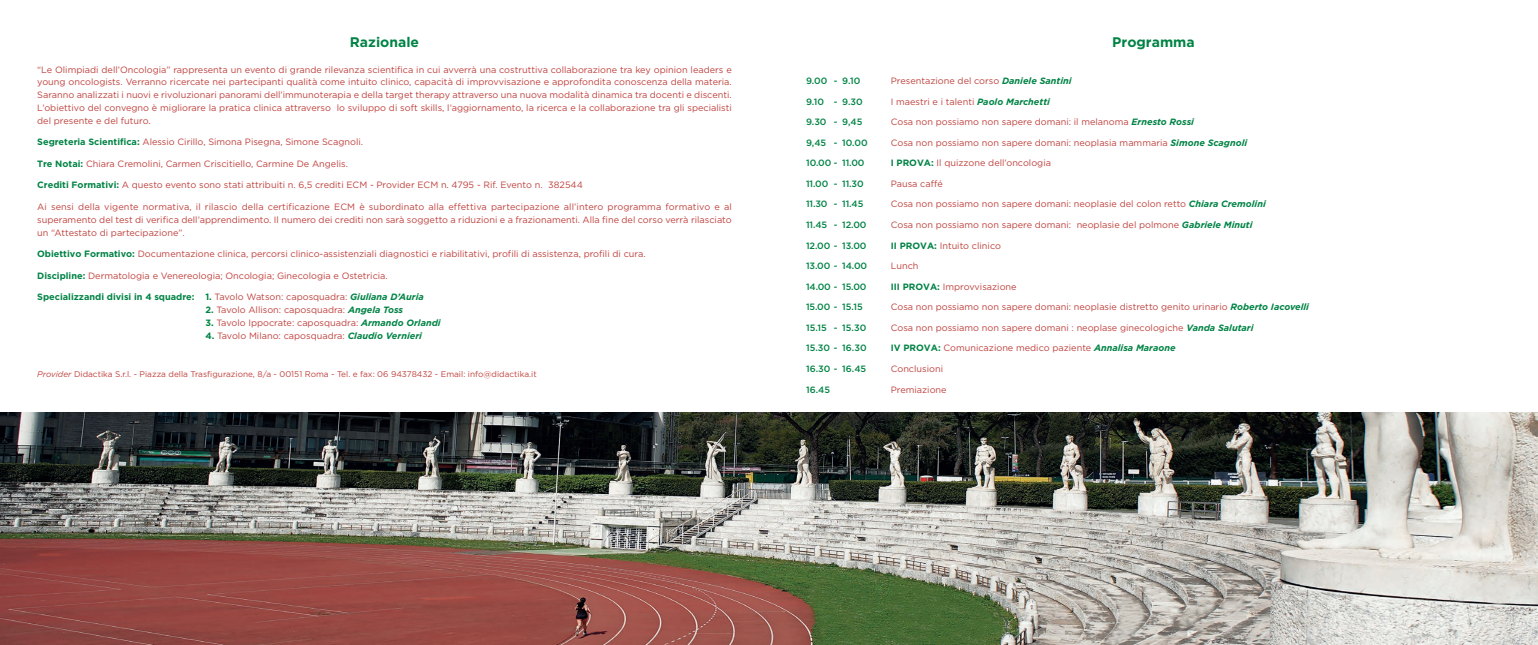
<style>
.page{position:relative;width:1538px;height:645px;background:#fff}
.page>*{position:absolute;margin:0;border:0;box-sizing:border-box;transform-origin:0 0}
.t1{font:700 13.91px "Gotham";color:#008345}
.t2{font:9.19px/12.8px "Gotham";color:#bf423e;text-align:justify}
.t3{font:500 9.19px "Gotham";letter-spacing:-.015em;color:#008345}
.t4{font:700 9.19px "Gotham";color:#008345}
.t5{font:8.31px "Gotham";color:#bf423e}
.s1{font-weight:700;color:#008345}
.s2{font-weight:400;color:#bf423e}
.s3{font-style:italic}
.s4{font-weight:700;font-style:italic;color:#008345}
</style>
<div class="page">
<img style="left:0;top:413px;width:1538px;height:232px">
<p class="t1" style="left:350px;top:37px;width:71px">Razionale</p>
<p class="t2" style="left:37px;top:64px;width:696px">“Le Olimpiadi dell’Oncologia” rappresenta un evento di grande rilevanza scientifica in cui avverrà una costruttiva collaborazione tra key opinion leaders e young oncologists. Verranno ricercate nei partecipanti qualità come intuito clinico, capacità di improvvisazione e approfondita conoscenza della materia.<br>Saranno analizzati i nuovi e rivoluzionari panorami dell’immunoterapia e della target therapy attraverso una nuova modalità dinamica tra docenti e discenti.<br>L’obiettivo del convegno è migliorare la pratica clinica attraverso lo sviluppo di soft skills, l’aggiornamento, la ricerca e la collaborazione tra gli specialisti del presente e del futuro.</p>
<p class="t2" style="left:37px;top:136px;width:327px"><span class="s1">Segreteria Scientifica:</span> Alessio Cirillo, Simona Pisegna, Simone Scagnoli.</p>
<p class="t2" style="left:37px;top:158px;width:312px"><span class="s1">Tre Notai:</span> Chiara Cremolini, Carmen Criscitiello, Carmine De Angelis.</p>
<p class="t2" style="left:37px;top:179px;width:547px"><span class="s1">Crediti Formativi:</span> A questo evento sono stati attribuiti n. 6,5 crediti ECM - Provider ECM n. 4795 - Rif. Evento n. 382544</p>
<p class="t2" style="left:37px;top:201px;width:696px">Ai sensi della vigente normativa, il rilascio della certificazione ECM è subordinato alla effettiva partecipazione all’intero programma formativo e al superamento del test di verifica dell’apprendimento. Il numero dei crediti non sarà soggetto a riduzioni e a frazionamenti. Alla fine del corso verrà rilasciato un “Attestato di partecipazione”.</p>
<p class="t2" style="left:37px;top:248px;width:610px"><span class="s1">Obiettivo Formativo:</span> Documentazione clinica, percorsi clinico-assistenziali diagnostici e riabilitativi, profili di assistenza, profili di cura.</p>
<p class="t2" style="left:37px;top:270px;width:352px"><span class="s1">Discipline:</span> Dermatologia e Venereologia; Oncologia; Ginecologia e Ostetricia.</p>
<p class="t4" style="left:37px;top:294px;width:388px">Specializzandi divisi in 4 squadre: 1. <span class="s2">Tavolo Watson: caposquadra:</span> <span class="s3">Giuliana D’Auria</span></p>
<p class="t2" style="left:205px;top:304px;width:199px"><span class="s1">2.</span> Tavolo Allison: caposquadra: <span class="s4">Angela Toss</span></p>
<p class="t2" style="left:205px;top:317px;width:237px"><span class="s1">3.</span> Tavolo Ippocrate: caposquadra: <span class="s4">Armando Orlandi</span></p>
<p class="t2" style="left:205px;top:330px;width:218px"><span class="s1">4.</span> Tavolo Milano: caposquadra: <span class="s4">Claudio Vernieri</span></p>
<p class="t5" style="left:37px;top:371px;width:501px"><span class="s3">Provider</span> Didactika S.r.l. - Piazza della Trasfigurazione, 8/a - 00151 Roma - Tel. e fax: 06 94378432 - Email: info@didactika.it</p>
<p class="t1" style="left:1112px;top:37px;width:84px">Programma</p>
<p class="t3" style="left:806px;top:77px;width:56px">9.00 - 9.10</p>
<p class="t2" style="left:891px;top:75px;width:182px">Presentazione del corso <span class="s4">Daniele Santini</span></p>
<p class="t3" style="left:806px;top:98px;width:58px">9.10 - 9.30</p>
<p class="t2" style="left:891px;top:96px;width:161px">I maestri e i talenti <span class="s4">Paolo Marchetti</span></p>
<p class="t3" style="left:806px;top:118px;width:58px">9.30 - 9,45</p>
<p class="t2" style="left:891px;top:116px;width:305px">Cosa non possiamo non sapere domani: il melanoma <span class="s4">Ernesto Rossi</span></p>
<p class="t3" style="left:806px;top:139px;width:63px">9,45 - 10.00</p>
<p class="t2" style="left:891px;top:137px;width:358px">Cosa non possiamo non sapere domani: neoplasia mammaria <span class="s4">Simone Scagnoli</span></p>
<p class="t3" style="left:806px;top:160px;width:60px">10.00 - 11.00</p>
<p class="t2" style="left:891px;top:157px;width:162px"><span class="s1">I PROVA:</span> Il quizzone dell’oncologia</p>
<p class="t3" style="left:806px;top:180px;width:59px">11.00 - 11.30</p>
<p class="t2" style="left:891px;top:178px;width:54px">Pausa caffé</p>
<p class="t3" style="left:806px;top:201px;width:59px">11.30 - 11.45</p>
<p class="t2" style="left:891px;top:198px;width:376px">Cosa non possiamo non sapere domani: neoplasie del colon retto <span class="s4">Chiara Cremolini</span></p>
<p class="t3" style="left:806px;top:221px;width:62px">11.45 - 12.00</p>
<p class="t2" style="left:891px;top:219px;width:363px">Cosa non possiamo non sapere domani: neoplasie del polmone <span class="s4">Gabriele Minuti</span></p>
<p class="t3" style="left:806px;top:242px;width:62px">12.00 - 13.00</p>
<p class="t2" style="left:891px;top:240px;width:112px"><span class="s1">II PROVA:</span> Intuito clinico</p>
<p class="t3" style="left:806px;top:262px;width:62px">13.00 - 14.00</p>
<p class="t2" style="left:891px;top:260px;width:29px">Lunch</p>
<p class="t3" style="left:806px;top:283px;width:62px">14.00 - 15.00</p>
<p class="t2" style="left:891px;top:281px;width:127px"><span class="s1">III PROVA:</span> Improvvisazione</p>
<p class="t3" style="left:806px;top:304px;width:58px">15.00 - 15.15</p>
<p class="t2" style="left:891px;top:301px;width:420px">Cosa non possiamo non sapere domani: neoplasie distretto genito urinario <span class="s4">Roberto Iacovelli</span></p>
<p class="t3" style="left:806px;top:324px;width:62px">15.15 - 15.30</p>
<p class="t2" style="left:891px;top:322px;width:364px">Cosa non possiamo non sapere domani : neoplase ginecologiche <span class="s4">Vanda Salutari</span></p>
<p class="t3" style="left:806px;top:345px;width:62px">15.30 - 16.30</p>
<p class="t2" style="left:891px;top:342px;width:286px"><span class="s1">IV PROVA:</span> Comunicazione medico paziente <span class="s4">Annalisa Maraone</span></p>
<p class="t3" style="left:806px;top:365px;width:62px">16.30 - 16.45</p>
<p class="t2" style="left:891px;top:363px;width:54px">Conclusioni</p>
<p class="t3" style="left:806px;top:386px;width:26px">16.45</p>
<p class="t2" style="left:891px;top:384px;width:57px">Premiazione</p>
</div>
